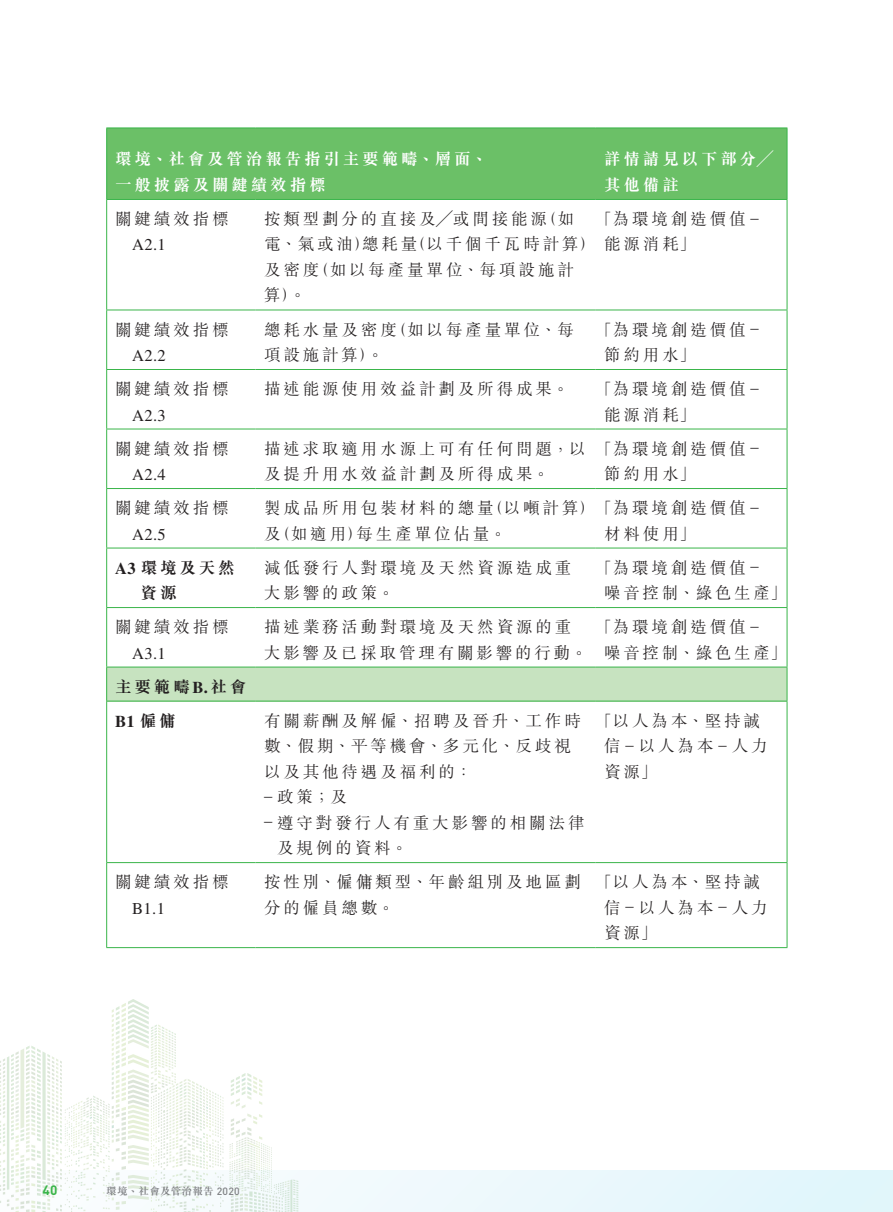
<style>
.page{position:relative;width:893px;height:1212px;background:#fff}
.page>*{position:absolute;margin:0;border:0;box-sizing:border-box;transform-origin:0 0}
.t1{font:300 16.5px/25.5px "M Sung HK";letter-spacing:.175em;color:#231f20}
.t2{font:700 16.5px/25.5px "M Sung HK";letter-spacing:.175em;color:#fff}
.t3{font:16.5px "Times LT Std";letter-spacing:.025em;color:#231f20}
.t4{font:700 16.5px/25.5px "M Sung HK";letter-spacing:.175em;color:#231f20}
.t5{font:700 16.5px "Times LT Std";color:#231f20}
.t6{font:700 13.5px "DIN Pro";color:#3ab54a}
.t7{font:700 10.5px "M Sung HK";letter-spacing:.025em;color:#808285}
.s1{font-family:"Times LT Std";font-weight:400}
.s2{font-family:"Times LT Std"}
.s3{font-family:"M Sung HK"}
.s4{font-family:"DIN Pro";font-weight:500}
</style>
<div class="page">
<div style="left:0;top:1170px;width:893px;height:42px;background:#eaf7fc"></div>
<svg style="left:229px;top:1073px;width:69px;height:139px"></svg>
<svg style="left:0;top:999px;width:223px;height:213px"></svg>
<div style="left:107px;top:129px;width:680px;height:70px;background:#6bc067"></div>
<div style="left:107px;top:667px;width:680px;height:34px;background:#c7e3c0"></div>
<hr style="left:106px;top:128px;width:149px;height:1px;background:#3ab54a">
<hr style="left:106px;top:128px;width:1px;height:71px;background:#3ab54a">
<hr style="left:255px;top:128px;width:341px;height:1px;background:#3ab54a">
<hr style="left:596px;top:128px;width:191px;height:1px;background:#3ab54a">
<hr style="left:787px;top:128px;width:1px;height:71px;background:#3ab54a">
<hr style="left:106px;top:199px;width:149px;height:1px;background:#3ab54a">
<hr style="left:106px;top:200px;width:1px;height:110px;background:#3ab54a">
<hr style="left:255px;top:199px;width:341px;height:1px;background:#3ab54a">
<hr style="left:596px;top:199px;width:191px;height:1px;background:#3ab54a">
<hr style="left:787px;top:200px;width:1px;height:110px;background:#3ab54a">
<hr style="left:106px;top:310px;width:149px;height:1px;background:#3ab54a">
<hr style="left:106px;top:310px;width:1px;height:59px;background:#3ab54a">
<hr style="left:255px;top:310px;width:341px;height:1px;background:#3ab54a">
<hr style="left:596px;top:310px;width:191px;height:1px;background:#3ab54a">
<hr style="left:787px;top:310px;width:1px;height:59px;background:#3ab54a">
<hr style="left:106px;top:369px;width:149px;height:1px;background:#3ab54a">
<hr style="left:106px;top:370px;width:1px;height:59px;background:#3ab54a">
<hr style="left:255px;top:369px;width:341px;height:1px;background:#3ab54a">
<hr style="left:596px;top:369px;width:191px;height:1px;background:#3ab54a">
<hr style="left:787px;top:370px;width:1px;height:59px;background:#3ab54a">
<hr style="left:106px;top:429px;width:149px;height:1px;background:#3ab54a">
<hr style="left:106px;top:429px;width:1px;height:59px;background:#3ab54a">
<hr style="left:255px;top:429px;width:341px;height:1px;background:#3ab54a">
<hr style="left:596px;top:429px;width:191px;height:1px;background:#3ab54a">
<hr style="left:787px;top:429px;width:1px;height:59px;background:#3ab54a">
<hr style="left:106px;top:488px;width:149px;height:1px;background:#3ab54a">
<hr style="left:106px;top:489px;width:1px;height:59px;background:#3ab54a">
<hr style="left:255px;top:488px;width:341px;height:1px;background:#3ab54a">
<hr style="left:596px;top:488px;width:191px;height:1px;background:#3ab54a">
<hr style="left:787px;top:489px;width:1px;height:59px;background:#3ab54a">
<hr style="left:106px;top:548px;width:149px;height:1px;background:#3ab54a">
<hr style="left:106px;top:548px;width:1px;height:59px;background:#3ab54a">
<hr style="left:255px;top:548px;width:341px;height:1px;background:#3ab54a">
<hr style="left:596px;top:548px;width:191px;height:1px;background:#3ab54a">
<hr style="left:787px;top:548px;width:1px;height:59px;background:#3ab54a">
<hr style="left:106px;top:607px;width:149px;height:1px;background:#3ab54a">
<hr style="left:106px;top:608px;width:1px;height:59px;background:#3ab54a">
<hr style="left:255px;top:607px;width:341px;height:1px;background:#3ab54a">
<hr style="left:596px;top:607px;width:191px;height:1px;background:#3ab54a">
<hr style="left:787px;top:608px;width:1px;height:59px;background:#3ab54a">
<hr style="left:106px;top:667px;width:149px;height:1px;background:#3ab54a">
<hr style="left:106px;top:667px;width:1px;height:34px;background:#3ab54a">
<hr style="left:255px;top:667px;width:341px;height:1px;background:#3ab54a">
<hr style="left:596px;top:667px;width:191px;height:1px;background:#3ab54a">
<hr style="left:787px;top:667px;width:1px;height:34px;background:#3ab54a">
<hr style="left:106px;top:701px;width:149px;height:1px;background:#3ab54a">
<hr style="left:106px;top:701px;width:1px;height:161px;background:#3ab54a">
<hr style="left:255px;top:701px;width:341px;height:1px;background:#3ab54a">
<hr style="left:596px;top:701px;width:191px;height:1px;background:#3ab54a">
<hr style="left:787px;top:701px;width:1px;height:161px;background:#3ab54a">
<hr style="left:106px;top:862px;width:149px;height:1px;background:#3ab54a">
<hr style="left:106px;top:863px;width:1px;height:84px;background:#3ab54a">
<hr style="left:255px;top:862px;width:341px;height:1px;background:#3ab54a">
<hr style="left:596px;top:862px;width:191px;height:1px;background:#3ab54a">
<hr style="left:787px;top:863px;width:1px;height:84px;background:#3ab54a">
<hr style="left:106px;top:947px;width:149px;height:1px;background:#3ab54a">
<hr style="left:255px;top:947px;width:341px;height:1px;background:#3ab54a">
<hr style="left:596px;top:947px;width:191px;height:1px;background:#3ab54a">
<p class="t2" style="left:115px;top:146px;width:374px">環境、社會及管治報告指引主要範疇、層面、一般披露及關鍵績效指標</p>
<p class="t2" style="left:604px;top:146px;width:171px">詳情請見以下部分╱其他備註</p>
<p class="t1" style="left:115px;top:205px;width:115px">關鍵績效指標</p>
<p class="t3" style="left:132px;top:236px;width:35px">A2.1</p>
<p class="t1" style="left:264px;top:205px;width:333px">按類型劃分的直接及╱或間接能源（如<br>電、氣或油）總耗量（以千個千瓦時計算）及密度（如以每產量單位、每項設施計<br>算）。</p>
<p class="t1" style="left:604px;top:205px;width:156px;text-indent:-8px">「為環境創造價值 <span class="s1">–</span>能源消耗」</p>
<p class="t1" style="left:115px;top:316px;width:115px">關鍵績效指標</p>
<p class="t3" style="left:132px;top:346px;width:35px">A2.2</p>
<p class="t1" style="left:115px;top:375px;width:115px">關鍵績效指標</p>
<p class="t3" style="left:132px;top:406px;width:35px">A2.3</p>
<p class="t1" style="left:115px;top:435px;width:115px">關鍵績效指標</p>
<p class="t3" style="left:132px;top:465px;width:35px">A2.4</p>
<p class="t1" style="left:115px;top:494px;width:115px">關鍵績效指標</p>
<p class="t3" style="left:132px;top:525px;width:35px">A2.5</p>
<p class="t1" style="left:264px;top:316px;width:311px">總耗水量及密度（如以每產量單位、每項設施計算）。</p>
<p class="t1" style="left:604px;top:316px;width:156px;text-indent:-8px">「為環境創造價值 <sup>–</sup>節約用水」</p>
<p class="t1" style="left:264px;top:375px;width:306px">描述能源使用效益計劃及所得成果。</p>
<p class="t1" style="left:604px;top:375px;width:156px;text-indent:-8px">「為環境創造價值 <span class="s1">–</span>能源消耗」</p>
<p class="t1" style="left:264px;top:435px;width:323px">描述求取適用水源上可有任何問題，以及提升用水效益計劃及所得成果。</p>
<p class="t1" style="left:604px;top:435px;width:156px;text-indent:-8px">「為環境創造價值 <span class="s1">–</span>節約用水」</p>
<p class="t1" style="left:264px;top:494px;width:496px">製成品所用包裝材料的總量（以噸計算）「為環境創造價值 <span class="s1">–</span>及（如適用）每生產單位佔量。</p>
<p class="t1" style="left:604px;top:520px;width:93px">材料使用」</p>
<p class="t4" style="left:141px;top:554px;width:96px;text-indent:-26px"><span class="s2">A3</span> 環境及天然資源</p>
<p class="t1" style="left:264px;top:554px;width:309px">減低發行人對環境及天然資源造成重大影響的政策。</p>
<p class="t1" style="left:604px;top:554px;width:184px;text-indent:-8px">「為環境創造價值 <span class="s1">–<br></span>噪音控制、綠色生產」</p>
<p class="t1" style="left:115px;top:613px;width:115px">關鍵績效指標</p>
<p class="t3" style="left:132px;top:644px;width:35px">A3.1</p>
<p class="t1" style="left:264px;top:613px;width:325px">描述業務活動對環境及天然資源的重大影響及已採取管理有關影響的行動。</p>
<p class="t1" style="left:604px;top:613px;width:184px;text-indent:-8px">「為環境創造價值 <span class="s1">–<br></span>噪音控制、綠色生產」</p>
<p class="t4" style="left:115px;top:673px;width:133px">主要範疇<span class="s2">B.</span>社會</p>
<p class="t5" style="left:115px;top:711px;width:62px">B1 <span class="s3">僱傭</span></p>
<p class="t1" style="left:264px;top:707px;width:318px">有關薪酬及解僱、招聘及晉升、工作時數、假期、平等機會、多元化、反歧視以及其他待遇及福利的：</p>
<p class="t1" style="left:264px;top:783px;width:84px"><sup>–</sup> 政策；及</p>
<p class="t1" style="left:277px;top:809px;width:309px;text-indent:-13px"><sup>–</sup> 遵守對發行人有重大影響的相關法律及規例的資料。</p>
<p class="t1" style="left:604px;top:707px;width:165px;text-indent:-8px">「以人為本、堅持誠信<sup>–</sup>以人為本<sup>–</sup>人力資源」</p>
<p class="t1" style="left:115px;top:868px;width:115px">關鍵績效指標</p>
<p class="t3" style="left:132px;top:899px;width:34px">B1.1</p>
<p class="t1" style="left:264px;top:868px;width:318px">按性別、僱傭類型、年齡組別及地區劃分的僱員總數。</p>
<p class="t1" style="left:604px;top:868px;width:165px;text-indent:-8px">「以人為本、堅持誠信<sup>–</sup>以人為本<sup>–</sup>人力資源」</p>
<p class="t6" style="left:43px;top:1179px;width:16px">40</p>
<p class="t7" style="left:106px;top:1186px;width:135px">環境、社會及管治報告 <span class="s4">2020</span></p>
</div>
